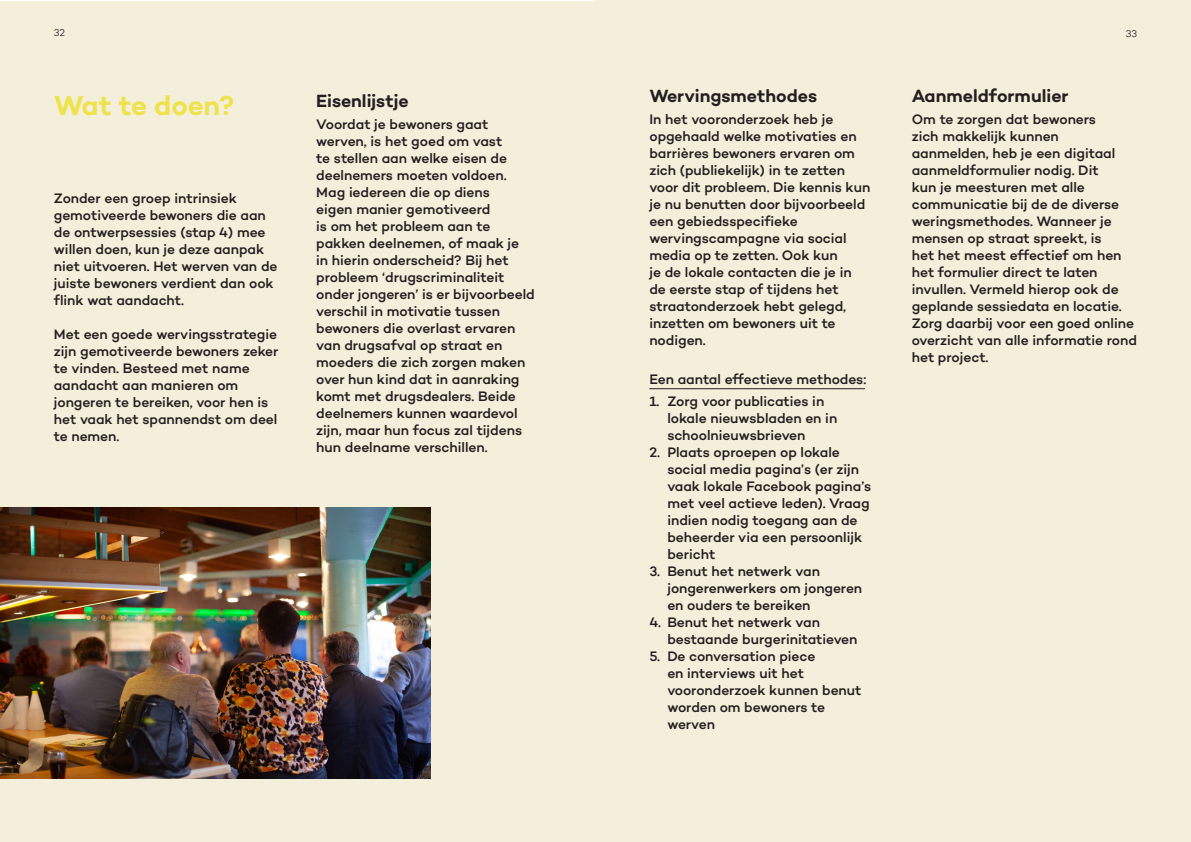
<style>
.page{position:relative;width:1191px;height:842px;background:#fff}
.page>*{position:absolute;margin:0;border:0;box-sizing:border-box;transform-origin:0 0}
.Subtitel_wit{font:600 28px "Campton";letter-spacing:-.005em;color:#eee34c}
.Basis_witte_tekst{font:600 18px "Campton";color:#231f20}
.Basis_witte_tekst-2{font:500 14px/17px "Campton";letter-spacing:-.005em;color:#231f20}
.Subtitel_wit-2{font:500 14px/17px "Campton";letter-spacing:-.005em;color:#231f20}
.Basis_tekst{font:300 10px "Campton";color:#231f20}
</style>
<div class="page">
<div style="left:0;top:1px;width:1191px;height:838px;background:#f4efda"></div>
<img style="left:0;top:507px;width:430px;height:271px">
<div style="left:595px;top:0;width:596px;height:842px;background:#f4efda"></div>
<hr style="left:649px;top:388px;width:216px;height:1px;background:#231f20">
<p class="Basis_tekst" style="left:54px;top:27px;width:13px">32</p>
<p class="Basis_tekst" style="left:1125px;top:27px;width:13px">33</p>
<p class="Subtitel_wit" style="left:54px;top:88px;width:182px">Wat te doen?</p>
<p class="Subtitel_wit-2" style="left:54px;top:189px;width:225px">Zonder een groep intrinsiek gemotiveerde bewoners die aan de ontwerpsessies (stap 4) mee willen doen, kun je deze aanpak niet uitvoeren. Het werven van de juiste bewoners verdient dan ook flink wat aandacht.</p>
<p class="Basis_witte_tekst-2" style="left:54px;top:325px;width:226px">Met een goede wervingsstrategie zijn gemotiveerde bewoners zeker te vinden. Besteed met name aandacht aan manieren om jongeren te bereiken, voor hen is het vaak het spannendst om deel te nemen.</p>
<p class="Basis_witte_tekst" style="left:316px;top:90px;width:94px">Eisenlijstje</p>
<p class="Basis_witte_tekst-2" style="left:316px;top:116px;width:220px">Voordat je bewoners gaat werven, is het goed om vast<br>te stellen aan welke eisen de deelnemers moeten voldoen.<br>Mag iedereen die op diens<br>eigen manier gemotiveerd<br>is om het probleem aan te pakken deelnemen, of maak je in hierin onderscheid? Bij het probleem ‘drugscriminaliteit onder jongeren’ is er bijvoorbeeld verschil in motivatie tussen bewoners die overlast ervaren van drugsafval op straat en moeders die zich zorgen maken over hun kind dat in aanraking komt met drugsdealers. Beide deelnemers kunnen waardevol zijn, maar hun focus zal tijdens hun deelname verschillen.</p>
<p class="Basis_witte_tekst" style="left:649px;top:85px;width:169px">Wervingsmethodes</p>
<p class="Basis_witte_tekst-2" style="left:649px;top:111px;width:222px">In het vooronderzoek heb je opgehaald welke motivaties en barrières bewoners ervaren om zich (publiekelijk) in te zetten voor dit probleem. Die kennis kun je nu benutten door bijvoorbeeld een gebiedsspecifieke wervingscampagne via social media op te zetten. Ook kun<br>je de lokale contacten die je in de eerste stap of tijdens het straatonderzoek hebt gelegd, inzetten om bewoners uit te nodigen.</p>
<p class="Subtitel_wit-2" style="left:649px;top:371px;width:218px">Een aantal effectieve methodes:</p>
<p class="Basis_witte_tekst-2" style="left:667px;top:393px;width:171px;text-indent:-18px">1. Zorg voor publicaties in lokale nieuwsbladen en in schoolnieuwsbrieven</p>
<p class="Basis_witte_tekst-2" style="left:667px;top:444px;width:205px;text-indent:-18px">2. Plaats oproepen op lokale social media pagina’s (er zijn vaak lokale Facebook pagina’s met veel actieve leden). Vraag indien nodig toegang aan de beheerder via een persoonlijk bericht</p>
<p class="Basis_witte_tekst-2" style="left:667px;top:563px;width:196px;text-indent:-18px">3. Benut het netwerk van jongerenwerkers om jongeren en ouders te bereiken</p>
<p class="Basis_witte_tekst-2" style="left:667px;top:614px;width:191px;text-indent:-18px">4. Benut het netwerk van bestaande burgerinitatieven</p>
<p class="Basis_witte_tekst-2" style="left:667px;top:648px;width:196px;text-indent:-18px">5. De conversation piece<br>en interviews uit het vooronderzoek kunnen benut worden om bewoners te werven</p>
<p class="Basis_witte_tekst" style="left:911px;top:85px;width:158px">Aanmeldformulier</p>
<p class="Basis_witte_tekst-2" style="left:911px;top:111px;width:227px">Om te zorgen dat bewoners<br>zich makkelijk kunnen aanmelden, heb je een digitaal aanmeldformulier nodig. Dit<br>kun je meesturen met alle communicatie bij de de diverse weringsmethodes. Wanneer je mensen op straat spreekt, is<br>het het meest effectief om hen het formulier direct te laten invullen. Vermeld hierop ook de geplande sessiedata en locatie.<br>Zorg daarbij voor een goed online overzicht van alle informatie rond het project.</p>
</div>
